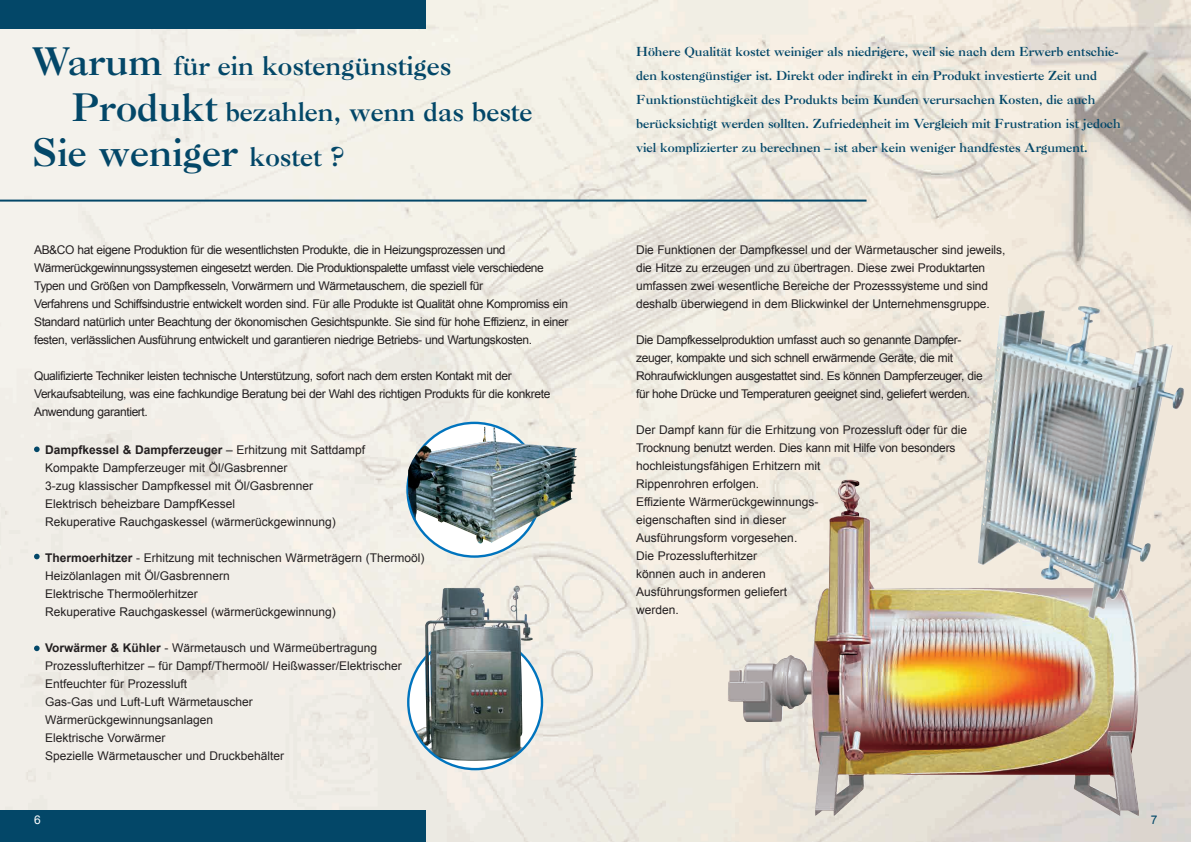
<style>
.page{position:relative;width:1191px;height:842px;background:#fff}
.page>*{position:absolute;margin:0;border:0;box-sizing:border-box;transform-origin:0 0}
.t1{font:38px "Caslon Three";color:#034768}
.t2{font:26px "Caslon Three";color:#034768}
.t3{font:12.5px/24px "Caslon Three";color:#034768}
.t4{font:12px/18px "Arial";letter-spacing:-.01em;color:#231f20}
.t5{font:12px/18px "Arial";letter-spacing:-.03em;color:#231f20}
.t6{font:12px/18px "Arial";letter-spacing:-.04em;color:#231f20}
.t7{font:700 12px "Arial";color:#231f20}
.t8{font:12px "Arial";color:#fff}
.t9{font:12px "Arial";color:#034768}
.s1{font-size:38px}
.s2{font-size:26px}
.s3{font-weight:400}
.s4{font-weight:700}
</style>
<div class="page">
<img style="left:0;top:0;width:1191px;height:842px">
<div style="left:0;top:811px;width:425px;height:31px;background:#034768"></div>
<hr style="left:0;top:200px;width:866px;height:2px;background:#034768">
<img style="left:728px;top:480px;width:411px;height:336px">
<div style="left:0;top:0;width:425px;height:28px;background:#034768"></div>
<img style="left:977px;top:306px;width:207px;height:314px">
<svg style="left:408px;top:635px;width:134px;height:134px"></svg>
<img style="left:415px;top:635px;width:108px;height:126px">
<svg style="left:34px;top:554px;width:6px;height:5px"></svg>
<svg style="left:34px;top:446px;width:6px;height:6px"></svg>
<svg style="left:34px;top:645px;width:6px;height:6px"></svg>
<img style="left:425px;top:585px;width:107px;height:127px">
<svg style="left:407px;top:423px;width:134px;height:133px"></svg>
<img style="left:408px;top:427px;width:169px;height:115px">
<p class="t2" style="left:32px;top:50px;width:421px"><span class="s1">Warum</span> für ein kostengünstiges</p>
<p class="t2" style="left:72px;top:95px;width:462px"><span class="s1">Produkt</span> bezahlen, wenn das beste</p>
<p class="t1" style="left:32px;top:129px;width:314px">Sie weniger <span class="s2">kostet ?</span></p>
<p class="t5" style="left:34px;top:241px;width:473px">AB&amp;CO hat eigene Produktion für die wesentlichsten Produkte, die in Heizungsprozessen und</p>
<p class="t6" style="left:34px;top:259px;width:511px">Wärmerückgewinnungssystemen eingesetzt werden. Die Produktionspalette umfasst viele verschiedene<br>Typen und Größen von Dampfkesseln, Vorwärmern und Wärmetauschern, die speziell für</p>
<p class="t4" style="left:34px;top:295px;width:536px;text-align:justify">Verfahrens und Schiffsindustrie entwickelt worden sind. Für alle Produkte ist Qualität ohne Kompromiss ein Standard natürlich unter Beachtung der ökonomischen Gesichtspunkte. Sie sind für hohe Effizienz, in einer festen, verlässlichen Ausführung entwickelt und garantieren niedrige Betriebs- und Wartungskosten.</p>
<p class="t5" style="left:34px;top:367px;width:518px">Qualifizierte Techniker leisten technische Unterstützung, sofort nach dem ersten Kontakt mit der<br>Verkaufsabteilung, was eine fachkundige Beratung bei der Wahl des richtigen Produkts für die konkrete<br>Anwendung garantiert.</p>
<p class="t7" style="left:45px;top:442px;width:322px">Dampfkessel &amp; Dampferzeuger <span class="s3">– Erhitzung mit Sattdampf</span></p>
<p class="t4" style="left:45px;top:459px;width:244px">Kompakte Dampferzeuger mit Öl/Gasbrenner</p>
<p class="t4" style="left:45px;top:477px;width:270px">3-zug klassischer Dampfkessel mit Öl/Gasbrenner</p>
<p class="t4" style="left:45px;top:495px;width:192px">Elektrisch beheizbare DampfKessel</p>
<p class="t4" style="left:45px;top:513px;width:292px">Rekuperative Rauchgaskessel (wärmerückgewinnung)</p>
<p class="t4" style="left:45px;top:549px;width:381px"><span class="s4">Thermoerhitzer</span> - Erhitzung mit technischen Wärmeträgern (Thermoöl)</p>
<p class="t4" style="left:45px;top:567px;width:186px">Heizölanlagen mit Öl/Gasbrennern</p>
<p class="t4" style="left:45px;top:585px;width:154px">Elektrische Thermoölerhitzer</p>
<p class="t4" style="left:45px;top:603px;width:292px">Rekuperative Rauchgaskessel (wärmerückgewinnung)</p>
<p class="t4" style="left:45px;top:639px;width:333px"><span class="s4">Vorwärmer &amp; Kühler</span> - Wärmetausch und Wärmeübertragung</p>
<p class="t4" style="left:45px;top:657px;width:358px">Prozesslufterhitzer – für Dampf/Thermoöl/ Heißwasser/Elektrischer</p>
<p class="t4" style="left:45px;top:675px;width:144px">Entfeuchter für Prozessluft</p>
<p class="t4" style="left:45px;top:693px;width:209px">Gas-Gas und Luft-Luft Wärmetauscher</p>
<p class="t4" style="left:45px;top:711px;width:170px">Wärmerückgewinnungsanlagen</p>
<p class="t4" style="left:45px;top:729px;width:122px">Elektrische Vorwärmer</p>
<p class="t4" style="left:45px;top:747px;width:241px">Spezielle Wärmetauscher und Druckbehälter</p>
<p class="t3" style="left:636px;top:39px;width:486px">Höhere Qualität kostet weiniger als niedrigere, weil sie nach dem Erwerb entschie&shy;den kostengünstiger ist. Direkt oder indirekt in ein Produkt investierte Zeit und Funktionstüchtigkeit des Produkts beim Kunden verursachen Kosten, die auch berücksichtigt werden sollten. Zufriedenheit im Vergleich mit Frustration ist jedoch viel komplizierter zu berechnen – ist aber kein weniger handfestes Argument.</p>
<p class="t4" style="left:636px;top:240px;width:371px">Die Funktionen der Dampfkessel und der Wärmetauscher sind jeweils, die Hitze zu erzeugen und zu übertragen. Diese zwei Produktarten umfassen zwei wesentliche Bereiche der Prozesssysteme und sind</p>
<p class="t4" style="left:636px;top:294px;width:355px">deshalb überwiegend in dem Blickwinkel der Unternehmensgruppe.</p>
<p class="t5" style="left:636px;top:331px;width:348px">Die Dampfkesselproduktion umfasst auch so genannte Dampfer&shy;zeuger, kompakte und sich schnell erwärmende Geräte, die mit Rohraufwicklungen ausgestattet sind. Es können Dampferzeuger, die für hohe Drücke und Temperaturen geeignet sind, geliefert werden.</p>
<p class="t4" style="left:636px;top:421px;width:332px">Der Dampf kann für die Erhitzung von Prozessluft oder für die<br>Trocknung benutzt werden. Dies kann mit Hilfe von besonders hochleistungsfähigen Erhitzern mit</p>
<p class="t4" style="left:636px;top:475px;width:125px">Rippenrohren erfolgen.</p>
<p class="t4" style="left:636px;top:493px;width:184px">Effiziente Wärmerückgewinnungs-</p>
<p class="t4" style="left:636px;top:511px;width:151px">eigenschaften sind in dieser</p>
<p class="t4" style="left:636px;top:529px;width:163px">Ausführungsform vorgesehen.</p>
<p class="t4" style="left:636px;top:547px;width:123px">Die Prozesslufterhitzer</p>
<p class="t4" style="left:636px;top:565px;width:131px">können auch in anderen</p>
<p class="t4" style="left:636px;top:583px;width:153px">Ausführungsformen geliefert</p>
<p class="t4" style="left:636px;top:601px;width:44px">werden.</p>
<p class="t8" style="left:34px;top:811px;width:8px">6</p>
<p class="t9" style="left:1150px;top:811px;width:8px">7</p>
</div>
